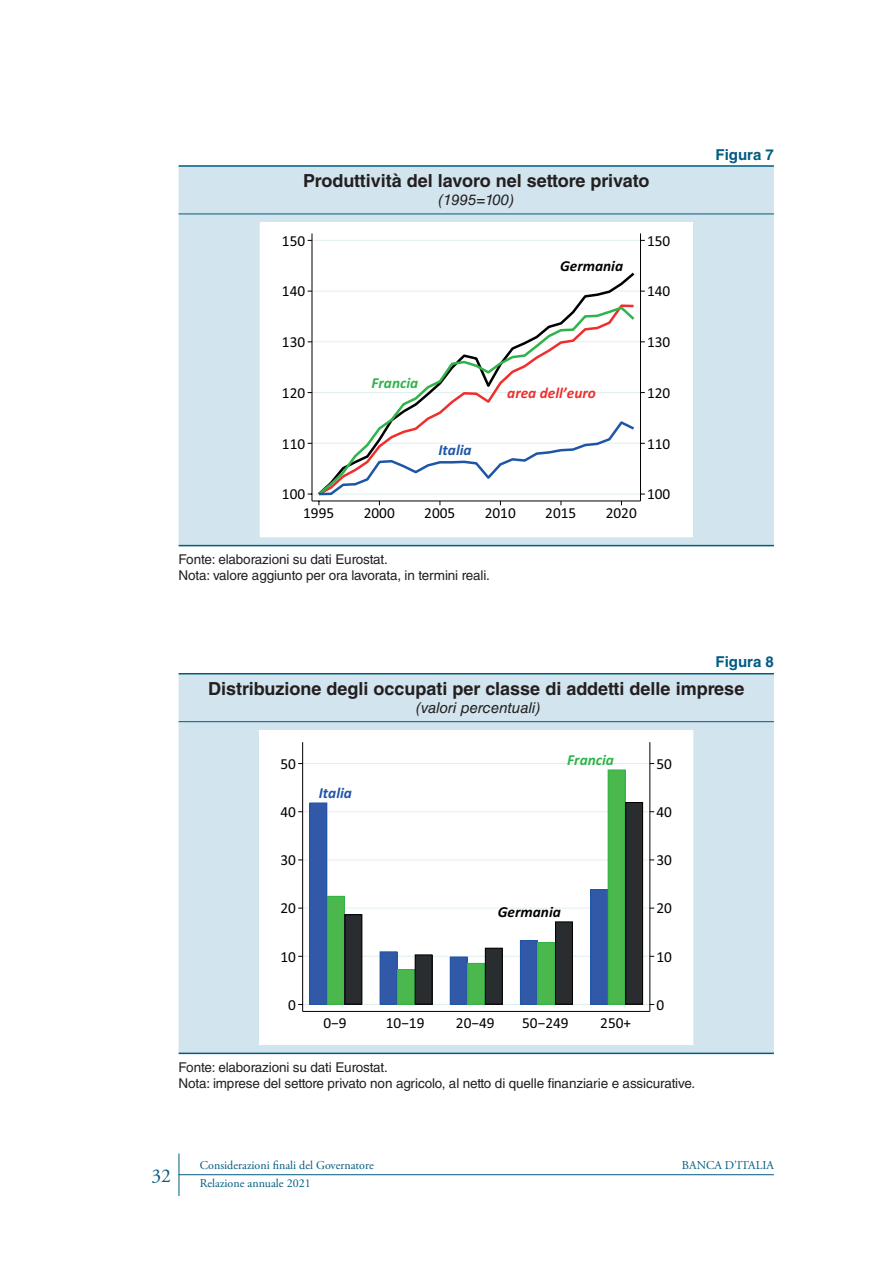
<style>
.page{position:relative;width:893px;height:1263px;background:#fff}
.page>*{position:absolute;margin:0;border:0;box-sizing:border-box;transform-origin:0 0}
.t1{font:19.5px "Adobe Garamond Pro";color:#005c81}
.TITOLO__Tabella_e_Fi{font:700 18px "Helvetica LT Std";color:#231f20}
.t2{font:15.3px "Calibri";color:#000001}
.t3{font:italic 700 15.3px "Calibri";color:#000001}
.t4{font:italic 700 15.3px "Calibri";color:#2fb34a}
.t5{font:italic 700 15.3px "Calibri";color:#ee2f2d}
.t6{font:italic 700 15.3px "Calibri";color:#1e56a6}
.SOTTOTITOLO__Tabella{font:italic 15px "Helvetica LT Std";color:#231f20}
.NUMERO__Tabella_e_Fi{font:700 15px "Helvetica LT Std";color:#005c81}
.NOTA__Figura{font:13.5px "Helvetica LT Std";letter-spacing:-.01em;color:#231f20}
.t7{font:12px "Adobe Garamond Pro";color:#005c81}
</style>
<div class="page">
<hr style="left:179px;top:1174px;width:595px;height:1px;background:#005c81">
<hr style="left:179px;top:1153px;width:1px;height:43px;background:#005c81">
<div style="left:179px;top:167px;width:595px;height:378px;background:#d2e4ee"></div>
<hr style="left:179px;top:165px;width:595px;height:2px;background:#005c81">
<hr style="left:179px;top:214px;width:595px;height:1px;background:#005c81">
<hr style="left:179px;top:545px;width:595px;height:1px;background:#005c81">
<div style="left:260px;top:222px;width:433px;height:315px;background:#fff"></div>
<hr style="left:312px;top:240px;width:328px;height:1px;background:#e1eeee">
<hr style="left:312px;top:291px;width:328px;height:1px;background:#e1eeee">
<hr style="left:312px;top:341px;width:328px;height:1px;background:#e1eeee">
<hr style="left:312px;top:392px;width:328px;height:1px;background:#e1eeee">
<svg style="left:315px;top:272px;width:322px;height:33px"></svg>
<svg style="left:315px;top:305px;width:322px;height:114px"></svg>
<hr style="left:640px;top:233px;width:1px;height:268px;background:#000001">
<hr style="left:312px;top:233px;width:1px;height:268px;background:#000001">
<svg style="left:308px;top:419px;width:337px;height:86px"></svg>
<div style="left:179px;top:674px;width:595px;height:378px;background:#d2e4ee"></div>
<hr style="left:179px;top:673px;width:595px;height:1px;background:#005c81">
<hr style="left:179px;top:721px;width:595px;height:1px;background:#005c81">
<hr style="left:179px;top:1052px;width:595px;height:2px;background:#005c81">
<svg style="left:259px;top:731px;width:434px;height:314px"></svg>
<div style="left:303px;top:742px;width:347px;height:269px;background:#fff"></div>
<hr style="left:303px;top:763px;width:347px;height:1px;background:#e1eeee">
<hr style="left:303px;top:811px;width:347px;height:1px;background:#e1eeee">
<hr style="left:303px;top:859px;width:347px;height:1px;background:#e1eeee">
<hr style="left:303px;top:908px;width:347px;height:1px;background:#e1eeee">
<hr style="left:303px;top:956px;width:347px;height:1px;background:#e1eeee">
<hr style="left:303px;top:1004px;width:347px;height:1px;background:#e1eeee">
<div style="left:310px;top:803px;width:17px;height:201px;background:#3159a7"></div>
<div style="left:310px;top:803px;width:17px;height:201px;border:1px solid #1e56a6"></div>
<div style="left:380px;top:951px;width:17px;height:53px;background:#3159a7"></div>
<div style="left:380px;top:951px;width:17px;height:53px;border:1px solid #1e56a6"></div>
<div style="left:450px;top:957px;width:17px;height:47px;background:#3159a7"></div>
<div style="left:450px;top:957px;width:17px;height:47px;border:1px solid #1e56a6"></div>
<div style="left:520px;top:940px;width:18px;height:64px;background:#3159a7"></div>
<div style="left:520px;top:940px;width:18px;height:64px;border:1px solid #1e56a6"></div>
<div style="left:590px;top:889px;width:18px;height:115px;background:#3159a7"></div>
<div style="left:590px;top:889px;width:18px;height:115px;border:1px solid #1e56a6"></div>
<div style="left:327px;top:896px;width:18px;height:108px;background:#4ab84c"></div>
<div style="left:327px;top:896px;width:18px;height:108px;border:1px solid #2fb34a"></div>
<div style="left:397px;top:969px;width:18px;height:35px;background:#4ab84c"></div>
<div style="left:397px;top:969px;width:18px;height:35px;border:1px solid #2fb34a"></div>
<div style="left:467px;top:963px;width:18px;height:41px;background:#4ab84c"></div>
<div style="left:467px;top:963px;width:18px;height:41px;border:1px solid #2fb34a"></div>
<div style="left:538px;top:942px;width:17px;height:62px;background:#4ab84c"></div>
<div style="left:538px;top:942px;width:17px;height:62px;border:1px solid #2fb34a"></div>
<div style="left:608px;top:770px;width:17px;height:234px;background:#4ab84c"></div>
<div style="left:608px;top:770px;width:17px;height:234px;border:1px solid #2fb34a"></div>
<div style="left:345px;top:914px;width:17px;height:90px;background:#292d2f"></div>
<div style="left:345px;top:914px;width:17px;height:90px;border:1px solid #000001"></div>
<div style="left:415px;top:954px;width:17px;height:50px;background:#292d2f"></div>
<div style="left:415px;top:954px;width:17px;height:50px;border:1px solid #000001"></div>
<div style="left:485px;top:948px;width:18px;height:56px;background:#292d2f"></div>
<div style="left:485px;top:948px;width:18px;height:56px;border:1px solid #000001"></div>
<div style="left:555px;top:921px;width:18px;height:83px;background:#292d2f"></div>
<div style="left:555px;top:921px;width:18px;height:83px;border:1px solid #000001"></div>
<svg style="left:625px;top:741px;width:30px;height:271px"></svg>
<hr style="left:302px;top:742px;width:1px;height:269px;background:#000001">
<hr style="left:303px;top:1011px;width:347px;height:1px;background:#000001">
<p class="TITOLO__Tabella_e_Fi" style="left:303px;top:170px;width:348px">Produttività del lavoro nel settore privato</p>
<p class="SOTTOTITOLO__Tabella" style="left:438px;top:191px;width:77px">(1995=100)</p>
<p class="t2" style="left:282px;top:230px;width:25px">150</p>
<p class="t2" style="left:282px;top:281px;width:25px">140</p>
<p class="t3" style="left:560px;top:255px;width:64px">Germania</p>
<p class="t2" style="left:647px;top:230px;width:25px">150</p>
<p class="t2" style="left:647px;top:281px;width:25px">140</p>
<p class="t2" style="left:282px;top:331px;width:25px">130</p>
<p class="t2" style="left:282px;top:382px;width:25px">120</p>
<p class="t4" style="left:371px;top:372px;width:48px">Francia</p>
<p class="t5" style="left:507px;top:382px;width:90px">area dell’euro</p>
<p class="t2" style="left:647px;top:331px;width:25px">130</p>
<p class="t2" style="left:647px;top:382px;width:25px">120</p>
<p class="t2" style="left:282px;top:433px;width:25px">110</p>
<p class="t6" style="left:439px;top:439px;width:35px">Italia</p>
<p class="t2" style="left:647px;top:433px;width:25px">110</p>
<p class="t2" style="left:282px;top:484px;width:25px">100</p>
<p class="t2" style="left:303px;top:502px;width:33px">1995</p>
<p class="t2" style="left:364px;top:502px;width:33px">2000</p>
<p class="t2" style="left:424px;top:502px;width:33px">2005</p>
<p class="t2" style="left:485px;top:502px;width:33px">2010</p>
<p class="t2" style="left:545px;top:502px;width:33px">2015</p>
<p class="t2" style="left:606px;top:502px;width:33px">2020</p>
<p class="NOTA__Figura" style="left:179px;top:551px;width:211px">Fonte: elaborazioni su dati Eurostat.</p>
<p class="NOTA__Figura" style="left:179px;top:567px;width:313px">Nota: valore aggiunto per ora lavorata, in termini reali.</p>
<p class="t2" style="left:647px;top:484px;width:25px">100</p>
<p class="NUMERO__Tabella_e_Fi" style="left:716px;top:145px;width:60px">Figura 7</p>
<p class="NUMERO__Tabella_e_Fi" style="left:716px;top:653px;width:60px">Figura 8</p>
<p class="TITOLO__Tabella_e_Fi" style="left:208px;top:678px;width:538px">Distribuzione degli occupati per classe di addetti delle imprese</p>
<p class="SOTTOTITOLO__Tabella" style="left:416px;top:699px;width:126px">(valori percentuali)</p>
<p class="t2" style="left:280px;top:753px;width:17px">50</p>
<p class="t4" style="left:567px;top:749px;width:48px">Francia</p>
<p class="t2" style="left:656px;top:753px;width:17px">50</p>
<p class="t6" style="left:319px;top:782px;width:35px">Italia</p>
<p class="t2" style="left:280px;top:801px;width:17px">40</p>
<p class="t2" style="left:656px;top:801px;width:17px">40</p>
<p class="t2" style="left:280px;top:849px;width:17px">30</p>
<p class="t2" style="left:656px;top:849px;width:17px">30</p>
<p class="t2" style="left:280px;top:898px;width:17px">20</p>
<p class="t3" style="left:498px;top:901px;width:65px">Germania</p>
<p class="t2" style="left:656px;top:898px;width:17px">20</p>
<p class="t2" style="left:280px;top:946px;width:17px">10</p>
<p class="t2" style="left:656px;top:946px;width:17px">10</p>
<p class="t2" style="left:288px;top:994px;width:9px">0</p>
<p class="t2" style="left:656px;top:994px;width:9px">0</p>
<p class="t2" style="left:323px;top:1012px;width:25px">0−9</p>
<p class="t2" style="left:386px;top:1012px;width:40px">10−19</p>
<p class="t2" style="left:456px;top:1012px;width:40px">20−49</p>
<p class="t2" style="left:522px;top:1012px;width:48px">50−249</p>
<p class="t2" style="left:600px;top:1012px;width:32px">250+</p>
<p class="NOTA__Figura" style="left:179px;top:1059px;width:211px">Fonte: elaborazioni su dati Eurostat.</p>
<p class="NOTA__Figura" style="left:179px;top:1075px;width:518px">Nota: imprese del settore privato non agricolo, al netto di quelle finanziarie e assicurative.</p>
<h1 class="t1" style="left:151px;top:1164px;width:21px">32</h1>
<p class="t7" style="left:200px;top:1158px;width:175px">Considerazioni finali del Governatore</p>
<p class="t7" style="left:682px;top:1158px;width:93px">BANCA D’ITALIA</p>
<p class="t7" style="left:200px;top:1176px;width:112px">Relazione annuale 2021</p>
</div>
